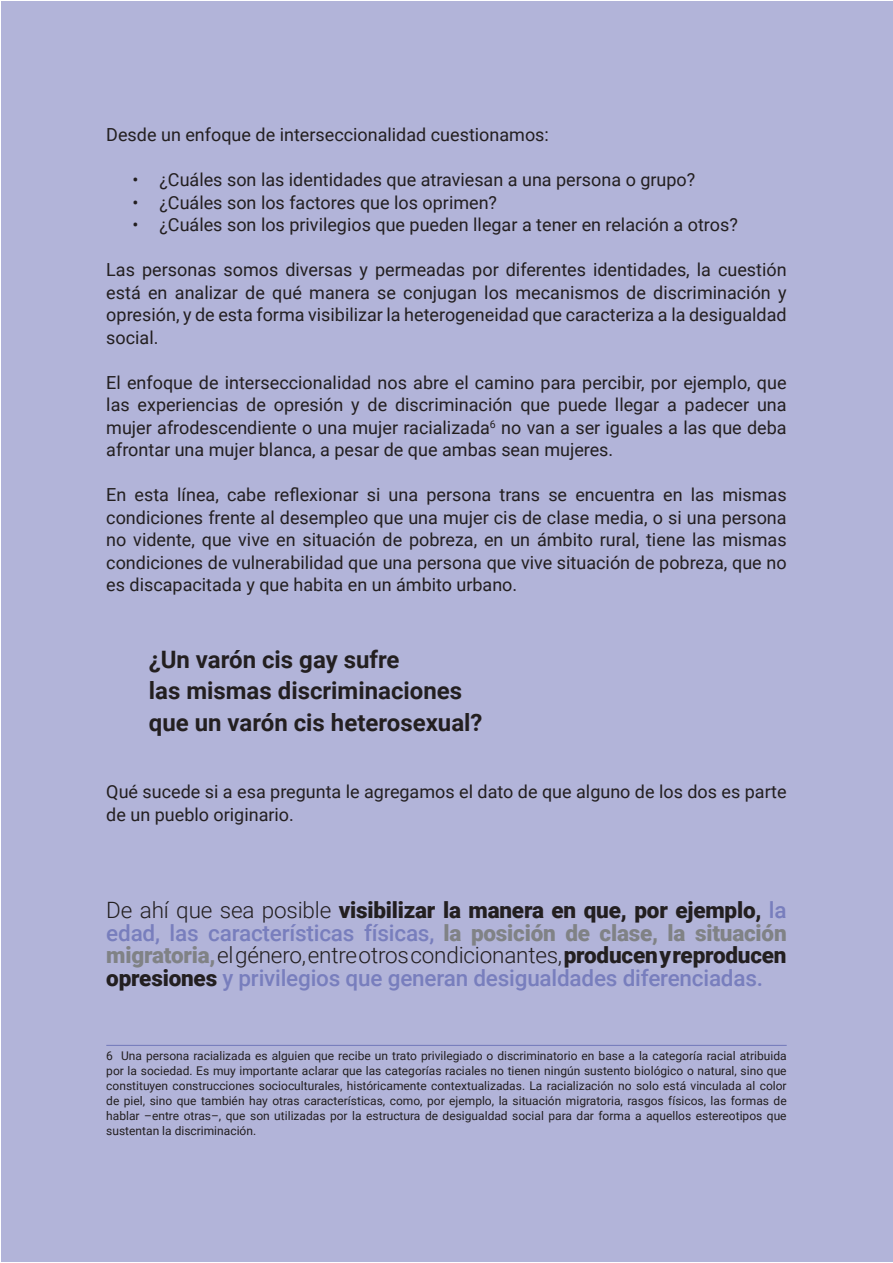
<style>
.page{position:relative;width:893px;height:1263px;background:#fff}
.page>*{position:absolute;margin:0;border:0;box-sizing:border-box;transform-origin:0 0}
.t1{font:700 24px/31.5px "Roboto";color:#231f20}
.t2{font:500 22.5px/22.5px "Roboto";letter-spacing:-.01em;color:#787ebd;text-align:justify}
.t3{font:18px/22.5px "Roboto";color:#231f20;text-align:justify}
.t4{font:12px/15px "Roboto";color:#231f20;text-align:justify}
.s1{font-weight:300;color:#231f20}
.s2{font-weight:900;color:#231f20}
.s3{font-weight:900;color:#808285}
</style>
<div class="page">
<div style="left:1px;top:1px;width:891px;height:1260px;background:#b2b4d9"></div>
<hr style="left:106px;top:1045px;width:681px;height:1px;background:#787ebd">
<p class="t3" style="left:106px;top:124px;width:444px">Desde un enfoque de interseccionalidad cuestionamos:</p>
<p class="t3" style="left:132px;top:169px;width:564px">• ¿Cuáles son las identidades que atraviesan a una persona o grupo?</p>
<p class="t3" style="left:132px;top:191px;width:366px">• ¿Cuáles son los factores que los oprimen?</p>
<p class="t3" style="left:132px;top:214px;width:607px">• ¿Cuáles son los privilegios que pueden llegar a tener en relación a otros?</p>
<p class="t3" style="left:106px;top:259px;width:682px">Las personas somos diversas y permeadas por diferentes identidades, la cuestión está en analizar de qué manera se conjugan los mecanismos de discriminación y opresión, y de esta forma visibilizar la heterogeneidad que caracteriza a la desigualdad social.</p>
<p class="t3" style="left:106px;top:371px;width:682px">El enfoque de interseccionalidad nos abre el camino para percibir, por ejemplo, que las experiencias de opresión y de discriminación que puede llegar a padecer una mujer afrodescendiente o una mujer racializada<sup>6</sup> no van a ser iguales a las que deba afrontar una mujer blanca, a pesar de que ambas sean mujeres.</p>
<p class="t3" style="left:106px;top:484px;width:682px">En esta línea, cabe reflexionar si una persona trans se encuentra en las mismas condiciones frente al desempleo que una mujer cis de clase media, o si una persona no vidente, que vive en situación de pobreza, en un ámbito rural, tiene las mismas condiciones de vulnerabilidad que una persona que vive situación de pobreza, que no es discapacitada y que habita en un ámbito urbano.</p>
<h1 class="t1" style="left:149px;top:644px;width:335px">¿Un varón cis gay sufre<br>las mismas discriminaciones que un varón cis heterosexual?</h1>
<p class="t3" style="left:106px;top:781px;width:682px">Qué sucede si a esa pregunta le agregamos el dato de que alguno de los dos es parte de un pueblo originario.</p>
<p class="t2" style="left:106px;top:899px;width:682px"><span class="s1">De ahí que sea posible</span> <span class="s2">visibilizar la manera en que, por ejemplo,</span> la edad, las características físicas, <span class="s3">la posición de clase, la situación migratoria,</span> <span class="s1">el género, entre otros condicionantes,</span> <span class="s2">producen y reproducen opresiones</span> y privilegios que generan desigualdades diferenciadas.</p>
<p class="t4" style="left:106px;top:1049px;width:682px">6 Una persona racializada es alguien que recibe un trato privilegiado o discriminatorio en base a la categoría racial atribuida por la sociedad. Es muy importante aclarar que las categorías raciales no tienen ningún sustento biológico o natural, sino que constituyen construcciones socioculturales, históricamente contextualizadas. La racialización no solo está vinculada al color de piel, sino que también hay otras características, como, por ejemplo, la situación migratoria, rasgos físicos, las formas de hablar –entre otras–, que son utilizadas por la estructura de desigualdad social para dar forma a aquellos estereotipos que sustentan la discriminación.</p>
</div>
